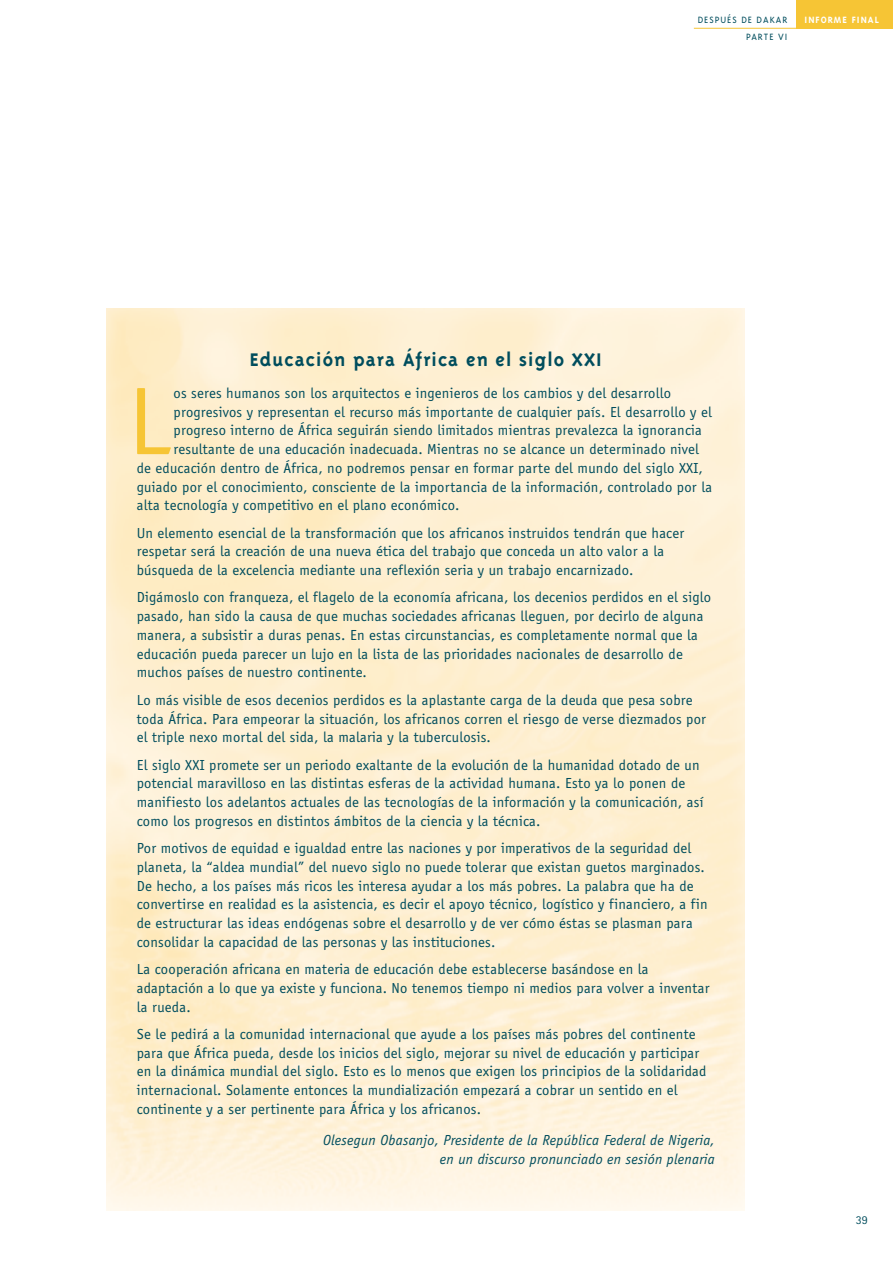
<style>
.page{position:relative;width:893px;height:1262px;background:#fff}
.page>*{position:absolute;margin:0;border:0;box-sizing:border-box;transform-origin:0 0}
.t1{font:99px "Officina Sans";color:#f6c535}
.t2{font:700 21px "Triplex";letter-spacing:.05em;color:#004d5d}
.t3{font:15px/18.8px "Officina Sans";letter-spacing:.015em;color:#004d5d}
.t4{font:italic 15px/18.8px "Officina Sans";letter-spacing:.015em;color:#004d5d;text-align:right}
.t5{font:12px "Rotis Sans Serif";color:#004d5d}
.t6{font:300 10.5px "Triplex";letter-spacing:.095em;color:#004d5d}
.t7{font:700 10.5px "Triplex";letter-spacing:.1em;color:#fff}
</style>
<div class="page">
<div style="left:796px;top:0;width:96px;height:28px;background:#f6c535"></div>
<hr style="left:693px;top:28px;width:199px;height:1px;background:#f6c535">
<p class="t6" style="left:697px;top:16px;width:91px">DESPUÉS DE DAKAR</p>
<p class="t7" style="left:804px;top:16px;width:76px">INFORME FINAL</p>
<p class="t6" style="left:746px;top:32px;width:43px">PARTE VI</p>
<h2 class="t2" style="left:250px;top:351px;width:353px">Educación para África en el siglo XXI</h2>
<h1 class="t1" style="left:128px;top:382px;width:44px">L</h1>
<p class="t3" style="left:173px;top:385px;width:499px">os seres humanos son los arquitectos e ingenieros de los cambios y del desarrollo</p>
<p class="t3" style="left:173px;top:403px;width:539px">progresivos y representan el recurso más importante de cualquier país. El desarrollo y el</p>
<p class="t3" style="left:173px;top:422px;width:530px">progreso interno de África seguirán siendo limitados mientras prevalezca la ignorancia</p>
<p class="t3" style="left:173px;top:441px;width:527px">resultante de una educación inadecuada. Mientras no se alcance un determinado nivel</p>
<p class="t3" style="left:137px;top:460px;width:567px">de educación dentro de África, no podremos pensar en formar parte del mundo del siglo XXI,</p>
<p class="t3" style="left:137px;top:478px;width:577px">guiado por el conocimiento, consciente de la importancia de la información, controlado por la</p>
<p class="t3" style="left:137px;top:497px;width:324px">alta tecnología y competitivo en el plano económico.</p>
<p class="t3" style="left:137px;top:524px;width:549px">Un elemento esencial de la transformación que los africanos instruidos tendrán que hacer respetar será la creación de una nueva ética del trabajo que conceda un alto valor a la búsqueda de la excelencia mediante una reflexión seria y un trabajo encarnizado.</p>
<p class="t3" style="left:137px;top:589px;width:576px">Digámoslo con franqueza, el flagelo de la economía africana, los decenios perdidos en el siglo pasado, han sido la causa de que muchas sociedades africanas lleguen, por decirlo de alguna manera, a subsistir a duras penas. En estas circunstancias, es completamente normal que la educación pueda parecer un lujo en la lista de las prioridades nacionales de desarrollo de muchos países de nuestro continente.</p>
<p class="t3" style="left:137px;top:691px;width:571px">Lo más visible de esos decenios perdidos es la aplastante carga de la deuda que pesa sobre toda África. Para empeorar la situación, los africanos corren el riesgo de verse diezmados por el triple nexo mortal del sida, la malaria y la tuberculosis.</p>
<p class="t3" style="left:137px;top:756px;width:568px">El siglo XXI promete ser un periodo exaltante de la evolución de la humanidad dotado de un potencial maravilloso en las distintas esferas de la actividad humana. Esto ya lo ponen de manifiesto los adelantos actuales de las tecnologías de la información y la comunicación, así como los progresos en distintos ámbitos de la ciencia y la técnica.</p>
<p class="t3" style="left:137px;top:840px;width:572px">Por motivos de equidad e igualdad entre las naciones y por imperativos de la seguridad del planeta, la “aldea mundial” del nuevo siglo no puede tolerar que existan guetos marginados.<br>De hecho, a los países más ricos les interesa ayudar a los más pobres. La palabra que ha de convertirse en realidad es la asistencia, es decir el apoyo técnico, logístico y financiero, a fin de estructurar las ideas endógenas sobre el desarrollo y de ver cómo éstas se plasman para consolidar la capacidad de las personas y las instituciones.</p>
<p class="t3" style="left:137px;top:961px;width:574px">La cooperación africana en materia de educación debe establecerse basándose en la adaptación a lo que ya existe y funciona. No tenemos tiempo ni medios para volver a inventar la rueda.</p>
<p class="t3" style="left:137px;top:1025px;width:571px">Se le pedirá a la comunidad internacional que ayude a los países más pobres del continente para que África pueda, desde los inicios del siglo, mejorar su nivel de educación y participar en la dinámica mundial del siglo. Esto es lo menos que exigen los principios de la solidaridad internacional. Solamente entonces la mundialización empezará a cobrar un sentido en el continente y a ser pertinente para África y los africanos.</p>
<p class="t4" style="left:323px;top:1132px;width:393px">Olesegun Obasanjo, Presidente de la República Federal de Nigeria, en un discurso pronunciado en sesión plenaria</p>
<p class="t5" style="left:855px;top:1216px;width:13px">39</p>
</div>
